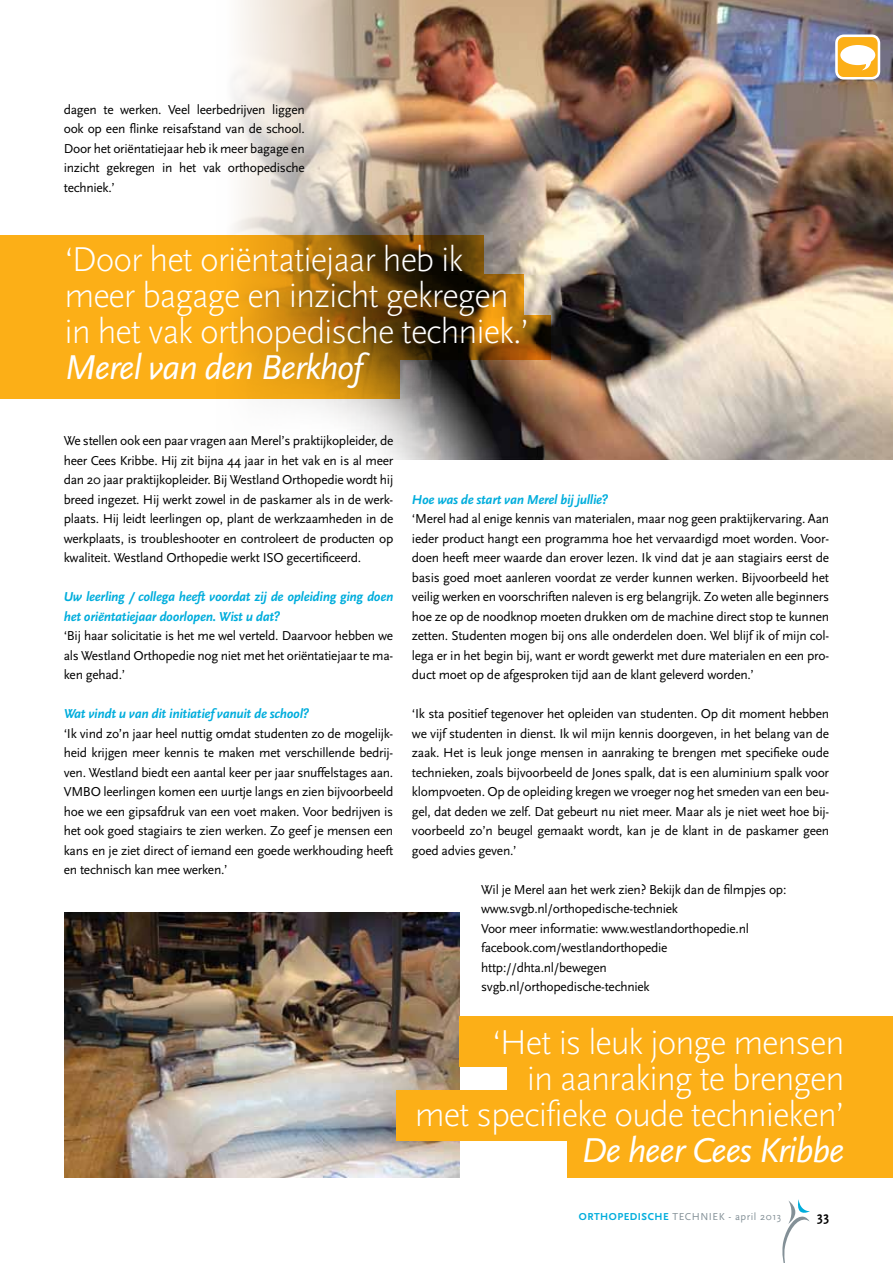
<style>
.page{position:relative;width:893px;height:1263px;background:#fff}
.page>*{position:absolute;margin:0;border:0;box-sizing:border-box;transform-origin:0 0}
.t1{font:300 36px/36px "Scala Sans";letter-spacing:-.03em;color:#fff}
.t2{font:13.5px/19.5px "Scala Sans";letter-spacing:-.02em;color:#000}
.t3{font:700 13.5px "AD Scala Sans";color:#000}
.t4{font:10.5px "Scala Sans";letter-spacing:.05em;color:#839097}
.s1{font-family:"AD Scala Sans";font-weight:400;font-style:italic}
.s2{font-family:"AD Scala Sans";font-weight:700;font-style:italic;color:#00addc}
.s3{font-family:"AD Scala Sans";font-weight:700;color:#00addc}
</style>
<div class="page">
<svg style="left:782px;top:1199px;width:28px;height:64px"></svg>
<img style="left:233px;top:0;width:660px;height:459px">
<div style="left:102px;top:314px;width:410px;height:409px;background:#fff;border-radius:50%"></div>
<svg style="left:0;top:316px;width:551px;height:44px;background:#b87c0f"></svg>
<svg style="left:0;top:235px;width:484px;height:39px;background:#c28510"></svg>
<svg style="left:0;top:274px;width:523px;height:44px;background:#bd8010"></svg>
<svg style="left:0;top:355px;width:399px;height:44px;background:#eba315"></svg>
<img style="left:64px;top:912px;width:396px;height:266px">
<svg style="left:838px;top:80px;width:40px;height:39px"></svg>
<div style="left:836px;top:36px;width:43px;height:42px;background:#fcaf17;border-radius:7px"></div>
<div style="left:835px;top:35px;width:45px;height:45px;border:3px solid #fff;border-radius:7px"></div>
<svg style="left:840px;top:45px;width:35px;height:25px"></svg>
<div style="left:568px;top:1128px;width:325px;height:50px;background:#fcaf17"></div>
<div style="left:397px;top:1090px;width:496px;height:51px;background:#fcaf17"></div>
<div style="left:507px;top:1055px;width:386px;height:51px;background:#fcaf17"></div>
<div style="left:460px;top:1016px;width:433px;height:50px;background:#fcaf17"></div>
<p class="t2" style="left:64px;top:100px;width:242px;text-align:justify">dagen te werken. Veel leerbedrijven liggen ook op een flinke reisafstand van de school.<br>Door het oriëntatiejaar heb ik meer bagage en inzicht gekregen in het vak orthopedische techniek.’</p>
<p class="t1" style="left:64px;top:242px;width:466px">‘Door het oriëntatiejaar heb ik meer bagage en inzicht gekregen in het vak orthopedische techniek.’<br><span class="s1">Merel van den Berkhof</span></p>
<p class="t2" style="left:64px;top:431px;width:331px;text-align:justify">We stellen ook een paar vragen aan Merel’s praktijkopleider, de heer Cees Kribbe. Hij zit bijna 44 jaar in het vak en is al meer dan 20 jaar praktijkopleider. Bij Westland Orthopedie wordt hij breed ingezet. Hij werkt zowel in de paskamer als in de werk&shy;plaats. Hij leidt leerlingen op, plant de werkzaamheden in de werkplaats, is troubleshooter en controleert de producten op kwaliteit. Westland Orthopedie werkt ISO gecertificeerd.</p>
<p class="t2" style="left:64px;top:587px;width:331px"><span class="s2">Uw leerling / collega heeft voordat zij de opleiding ging doen het oriëntatiejaar doorlopen. Wist u dat?<br></span>‘Bij haar solicitatie is het me wel verteld. Daarvoor hebben we als Westland Orthopedie nog niet met het oriëntatiejaar te ma&shy;ken gehad.’</p>
<p class="t2" style="left:64px;top:704px;width:331px"><span class="s2">Wat vindt u van dit initiatief vanuit de school?<br></span>‘Ik vind zo’n jaar heel nuttig omdat studenten zo de mogelijk&shy;heid krijgen meer kennis te maken met verschillende bedrij&shy;ven. Westland biedt een aantal keer per jaar snuffelstages aan.<br>VMBO leerlingen komen een uurtje langs en zien bijvoorbeeld hoe we een gipsafdruk van een voet maken. Voor bedrijven is het ook goed stagiairs te zien werken. Zo geef je mensen een kans en je ziet direct of iemand een goede werkhouding heeft en technisch kan mee werken.’</p>
<p class="t2" style="left:412px;top:490px;width:419px"><span class="s2">Hoe was de start van Merel bij jullie?<br></span>‘Merel had al enige kennis van materialen, maar nog geen praktijkervaring. Aan ieder product hangt een programma hoe het vervaardigd moet worden. Voor&shy;doen heeft meer waarde dan erover lezen. Ik vind dat je aan stagiairs eerst de basis goed moet aanleren voordat ze verder kunnen werken. Bijvoorbeeld het veilig werken en voorschriften naleven is erg belangrijk. Zo weten alle beginners hoe ze op de noodknop moeten drukken om de machine direct stop te kunnen zetten. Studenten mogen bij ons alle onderdelen doen. Wel blijf ik of mijn col&shy;lega er in het begin bij, want er wordt gewerkt met dure materialen en een pro&shy;duct moet op de afgesproken tijd aan de klant geleverd worden.’</p>
<p class="t2" style="left:412px;top:704px;width:419px;text-align:justify">‘Ik sta positief tegenover het opleiden van studenten. Op dit moment hebben we vijf studenten in dienst. Ik wil mijn kennis doorgeven, in het belang van de zaak. Het is leuk jonge mensen in aanraking te brengen met specifieke oude technieken, zoals bijvoorbeeld de Jones spalk, dat is een aluminium spalk voor klompvoeten. Op de opleiding kregen we vroeger nog het smeden van een beu&shy;gel, dat deden we zelf. Dat gebeurt nu niet meer. Maar als je niet weet hoe bij&shy;voorbeeld zo’n beugel gemaakt wordt, kan je de klant in de paskamer geen goed advies geven.’</p>
<p class="t2" style="left:481px;top:880px;width:307px">Wil je Merel aan het werk zien? Bekijk dan de filmpjes op: www.svgb.nl/orthopedische-techniek<br>Voor meer informatie: www.westlandorthopedie.nl facebook.com/westlandorthopedie http://dhta.nl/bewegen<br>svgb.nl/orthopedische-techniek</p>
<p class="t1" style="left:415px;top:1025px;width:431px;text-align:right">‘Het is leuk jonge mensen<br>in aanraking te brengen<br>met specifieke oude technieken’<br><span class="s1">De heer Cees Kribbe</span></p>
<p class="t4" style="left:579px;top:1211px;width:204px"><span class="s3">ORTHOPEDISCHE</span> TECHNIEK - april 2013</p>
<p class="t3" style="left:817px;top:1209px;width:13px">33</p>
</div>
